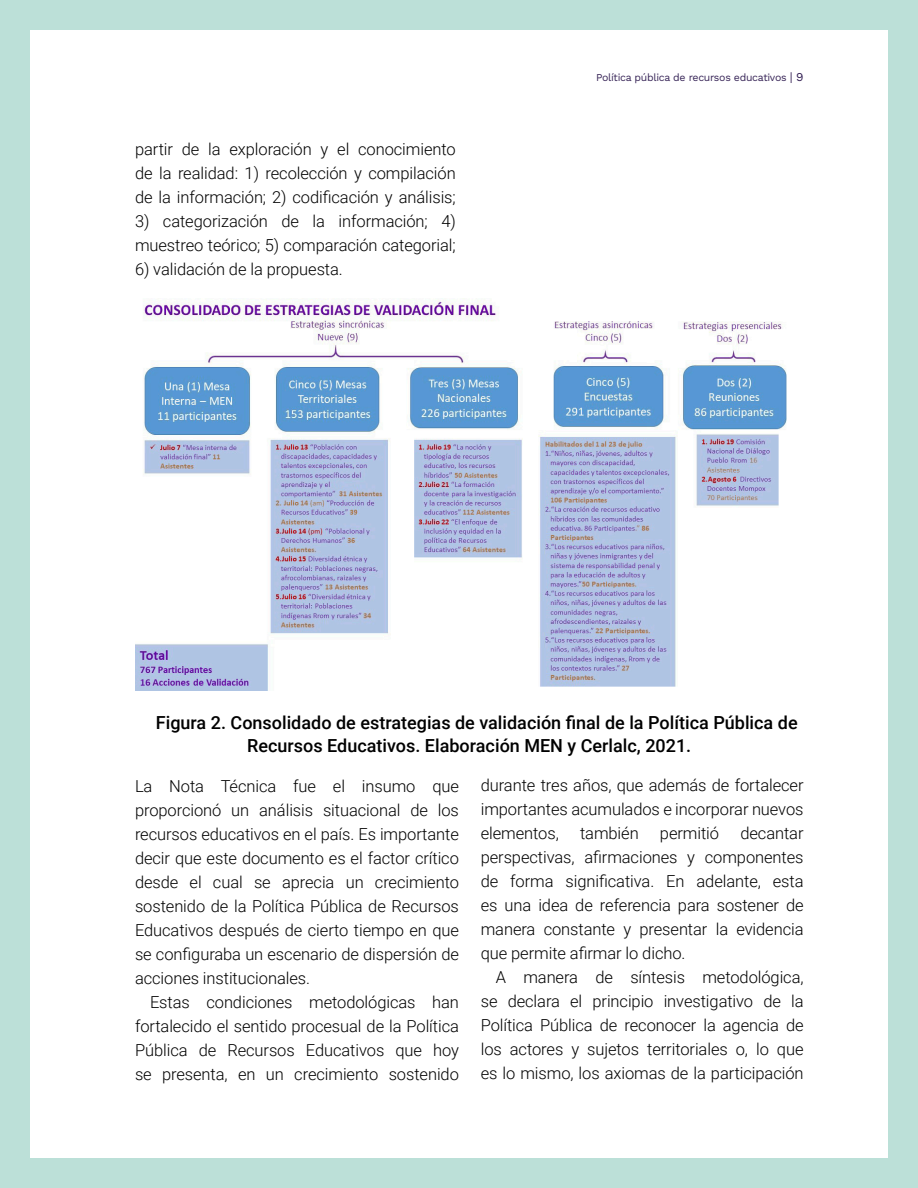
<style>
.page{position:relative;width:918px;height:1188px;background:#fff}
.page>*{position:absolute;margin:0;border:0;box-sizing:border-box;transform-origin:0 0}
.TABLAS_titulo{font:500 18px/22.5px "Roboto";color:#000}
.Parrafo_2_Col{font:300 16.5px/24px "Roboto";letter-spacing:-.005em;color:#000;text-align:justify}
.Parrafo_1_1_Col{font:300 16.5px/24px "Roboto";letter-spacing:-.005em;color:#000;text-align:justify}
.t1{font:10.5px "Work Sans";letter-spacing:-.025em;color:#362356}
.s1{font-size:12px}
</style>
<div class="page">
<div style="left:0;top:0;width:918px;height:1188px;border:30px solid #bce0d8"></div>
<img style="left:135px;top:298px;width:652px;height:392px">
<p class="Parrafo_2_Col" style="left:135px;top:136px;width:322px">partir de la exploración y el conocimiento de la realidad: 1) recolección y compilación de la información; 2) codificación y análisis;</p>
<p class="Parrafo_2_Col" style="left:135px;top:208px;width:322px">3) categorización de la información; 4) muestreo teórico; 5) comparación categorial;</p>
<p class="Parrafo_2_Col" style="left:135px;top:256px;width:209px">6) validación de la propuesta.</p>
<p class="t1" style="left:596px;top:71px;width:209px">Política pública de recursos educativos <span class="s1">| 9</span></p>
<p class="TABLAS_titulo" style="left:247px;top:711px;width:552px;text-indent:-91px">Figura 2. Consolidado de estrategias de validación final de la Política Pública de<br>Recursos Educativos. Elaboración MEN y Cerlalc, 2021.</p>
<p class="Parrafo_1_1_Col" style="left:135px;top:774px;width:326px">La Nota Técnica fue el insumo que proporcionó un análisis situacional de los recursos educativos en el país. Es importante decir que este documento es el factor crítico desde el cual se aprecia un crecimiento sostenido de la Política Pública de Recursos Educativos después de cierto tiempo en que se configuraba un escenario de dispersión de acciones institucionales.</p>
<p class="Parrafo_2_Col" style="left:135px;top:990px;width:325px;text-indent:15px">Estas condiciones metodológicas han fortalecido el sentido procesual de la Política Pública de Recursos Educativos que hoy se presenta, en un crecimiento sostenido</p>
<p class="Parrafo_2_Col" style="left:481px;top:772px;width:324px">durante tres años, que además de fortalecer importantes acumulados e incorporar nuevos elementos,</p>
<p class="Parrafo_2_Col" style="left:481px;top:820px;width:324px;text-indent:260px">decantar perspectivas, afirmaciones y componentes de forma significativa. En adelante, esta es una idea de referencia para sostener de manera constante y presentar la evidencia que permite afirmar lo dicho.</p>
<p class="Parrafo_2_Col" style="left:481px;top:964px;width:324px;text-indent:15px">A manera de síntesis metodológica, se declara el principio investigativo de la Política Pública de reconocer la agencia de los actores y sujetos territoriales o, lo que es lo mismo, los axiomas de la participación</p>
<p class="Parrafo_2_Col" style="left:580px;top:820px;width:60px">también</p>
<p class="Parrafo_2_Col" style="left:660px;top:820px;width:61px">permitió</p>
</div>
